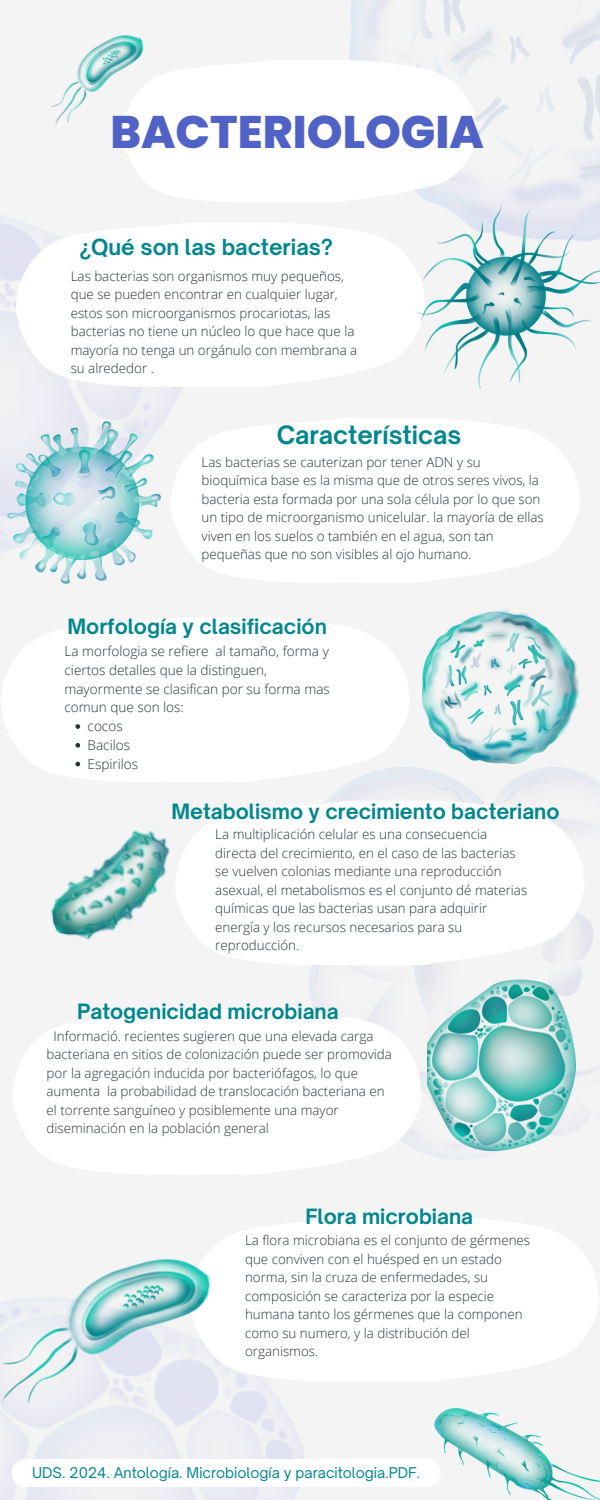
<style>
.page{position:relative;width:600px;height:1500px;background:#f4f4f4}
.page>*{position:absolute;margin:0;border:0;box-sizing:border-box;transform-origin:0 0}
.t1{font:800 45.6px "Poppins";color:#5062c6}
.t2{font:700 24.2px "Open Sauce One";color:#00878e}
.t3{font:700 21.2px "Open Sauce One";color:#00878e}
.t4{font:700 20.2px "Open Sauce One";color:#00878e}
.t5{font:14.2px "Open Sauce One";color:#00878e}
.t6{font:300 13.6px/18.8px "Open Sans";color:#293237}
.t7{font:300 13.4px/18.5px "Open Sans";color:#293237}
</style>
<div class="page">
<img style="left:349px;top:0;width:251px;height:205px">
<svg style="left:150px;top:60px;width:327px;height:143px;fill:#fff"></svg>
<img style="left:0;top:105px;width:233px;height:479px">
<svg style="left:16px;top:222px;width:399px;height:165px;fill:#fff"></svg>
<img style="left:415px;top:205px;width:185px;height:182px">
<svg style="left:171px;top:418px;width:408px;height:165px;fill:#fff"></svg>
<img style="left:7px;top:421px;width:154px;height:162px">
<img style="left:309px;top:768px;width:291px;height:389px">
<svg style="left:1px;top:618px;width:409px;height:164px;fill:#fff"></svg>
<img style="left:422px;top:610px;width:158px;height:154px">
<svg style="left:176px;top:801px;width:409px;height:165px;fill:#fff"></svg>
<svg style="left:13px;top:1010px;width:409px;height:164px;fill:#fff"></svg>
<svg style="left:221px;top:1217px;width:378px;height:165px;fill:#fff"></svg>
<img style="left:35px;top:34px;width:115px;height:100px">
<img style="left:428px;top:980px;width:147px;height:171px">
<img style="left:0;top:1241px;width:221px;height:181px">
<img style="left:51px;top:830px;width:119px;height:110px">
<img style="left:435px;top:1409px;width:165px;height:91px">
<div style="left:12px;top:1459px;width:429px;height:28px;background:#fff;border-radius:14px"></div>
<svg style="left:75px;top:724px;width:5px;height:5px"></svg>
<svg style="left:75px;top:743px;width:5px;height:5px"></svg>
<svg style="left:75px;top:762px;width:5px;height:4px"></svg>
<p class="t1" style="left:111px;top:100px;width:375px">BACTERIOLOGIA</p>
<h2 class="t3" style="left:80px;top:234px;width:254px">¿Qué son las bacterias?</h2>
<p class="t7" style="left:71px;top:266px;width:288px">Las bacterias son organismos muy pequeños, que se pueden encontrar en cualquier lugar, estos son microorganismos procariotas, las bacterias no tiene un núcleo lo que hace que la mayoría no tenga un orgánulo con membrana a su alrededor .</p>
<p class="t2" style="left:277px;top:420px;width:186px">Características</p>
<p class="t7" style="left:202px;top:453px;width:344px">Las bacterias se cauterizan por tener ADN y su bioquímica base es la misma que de otros seres vivos, la bacteria esta formada por una sola célula por lo que son un tipo de microorganismo unicelular. la mayoría de ellas viven en los suelos o también en el agua, son tan pequeñas que no son visibles al ojo humano.</p>
<h3 class="t4" style="left:68px;top:614px;width:261px">Morfología y clasificación</h3>
<p class="t6" style="left:64px;top:641px;width:267px">La morfologia se refiere al tamaño, forma y ciertos detalles que la distinguen, mayormente se clasifican por su forma mas comun que son los:</p>
<p class="t6" style="left:88px;top:717px;width:37px">cocos</p>
<p class="t6" style="left:88px;top:735px;width:44px">Bacilos</p>
<p class="t6" style="left:88px;top:754px;width:52px">Espirilos</p>
<p class="t4" style="left:172px;top:799px;width:390px">Metabolismo y crecimiento bacteriano</p>
<p class="t7" style="left:215px;top:825px;width:313px">La multiplicación celular es una consecuencia directa del crecimiento, en el caso de las bacterias se vuelven colonias mediante una reproducción asexual, el metabolismos es el conjunto dé materias químicas que las bacterias usan para adquirir energía y los recursos necesarios para su reproducción.</p>
<p class="t4" style="left:77px;top:999px;width:263px">Patogenicidad microbiana</p>
<h3 class="t7" style="left:47px;top:1026px;width:347px;text-indent:7px">Informació. recientes sugieren que una elevada carga bacteriana en sitios de colonización puede ser promovida por la agregación inducida por bacteriófagos, lo que aumenta la probabilidad de translocación bacteriana en el torrente sanguíneo y posiblemente una mayor diseminación en la población general</h3>
<p class="t4" style="left:305px;top:1203px;width:169px">Flora microbiana</p>
<p class="t7" style="left:245px;top:1231px;width:287px">La flora microbiana es el conjunto de gérmenes que conviven con el huésped en un estado norma, sin la cruza de enfermedades, su composición se caracteriza por la especie humana tanto los gérmenes que la componen como su numero, y la distribución del organismos.</p>
<p class="t5" style="left:32px;top:1463px;width:389px">UDS. 2024. Antología. Microbiología y paracitologia.PDF.</p>
</div>
